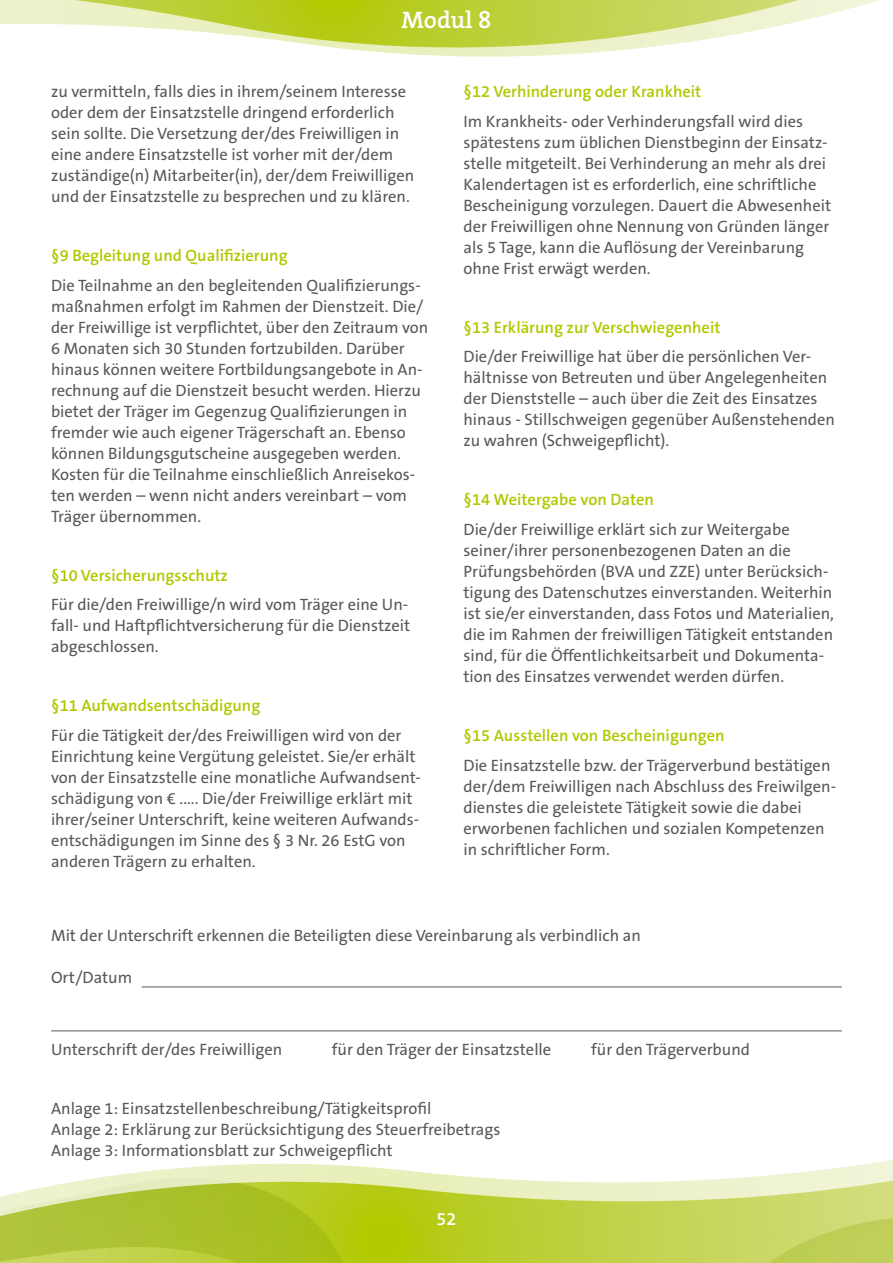
<style>
.page{position:relative;width:893px;height:1263px;background:#fff}
.page>*{position:absolute;margin:0;border:0;box-sizing:border-box;transform-origin:0 0}
.t1{font:600 24px "The Serif";color:#fff}
.t2{font:600 18px "The Sans B6";color:#fff}
.t3{font:16.5px/21px "The Sans B5 Plain";color:#58585a}
.t4{font:600 16.5px "The Sans B6";color:#b1c800}
</style>
<div class="page">
<svg style="left:0;top:1031px;width:893px;height:232px"></svg>
<svg style="left:0;top:0;width:880px;height:57px"></svg>
<hr style="left:142px;top:986px;width:700px;height:1px;background:#58585a">
<hr style="left:51px;top:1030px;width:791px;height:1px;background:#58585a">
<h1 class="t1" style="left:402px;top:4px;width:91px">Modul 8</h1>
<p class="t3" style="left:51px;top:82px;width:365px">zu vermitteln, falls dies in ihrem/seinem Interesse oder dem der Einsatzstelle dringend erforderlich sein sollte. Die Versetzung der/des Freiwilligen in eine andere Einsatzstelle ist vorher mit der/dem zuständige(n) Mitarbeiter(in), der/dem Freiwilligen und der Einsatzstelle zu besprechen und zu klären.</p>
<p class="t4" style="left:51px;top:247px;width:238px">§9 Begleitung und Qualifizierung</p>
<p class="t3" style="left:51px;top:275px;width:379px">Die Teilnahme an den begleitenden Qualifizierungs&shy;maßnahmen erfolgt im Rahmen der Dienstzeit. Die/ der Freiwillige ist verpflichtet, über den Zeitraum von 6 Monaten sich 30 Stunden fortzubilden. Darüber hinaus können weitere Fortbildungsangebote in An&shy;rechnung auf die Dienstzeit besucht werden. Hierzu bietet der Träger im Gegenzug Qualifizierungen in fremder wie auch eigener Trägerschaft an. Ebenso können Bildungsgutscheine ausgegeben werden.<br>Kosten für die Teilnahme einschließlich Anreisekos&shy;ten werden – wenn nicht anders vereinbart – vom Träger übernommen.</p>
<p class="t4" style="left:51px;top:566px;width:178px">§10 Versicherungsschutz</p>
<p class="t3" style="left:51px;top:595px;width:361px;text-align:justify">Für die/den Freiwillige/n wird vom Träger eine Un&shy;fall- und Haftpflichtversicherung für die Dienstzeit abgeschlossen.</p>
<p class="t4" style="left:51px;top:697px;width:211px">§11 Aufwandsentschädigung</p>
<p class="t3" style="left:51px;top:725px;width:372px">Für die Tätigkeit der/des Freiwilligen wird von der Einrichtung keine Vergütung geleistet. Sie/er erhält von der Einsatzstelle eine monatliche Aufwandsent&shy;schädigung von € ..... Die/der Freiwillige erklärt mit ihrer/seiner Unterschrift, keine weiteren Aufwands&shy;entschädigungen im Sinne des § 3 Nr. 26 EstG von anderen Trägern zu erhalten.</p>
<p class="t4" style="left:463px;top:83px;width:239px">§12 Verhinderung oder Krankheit</p>
<p class="t3" style="left:463px;top:111px;width:369px">Im Krankheits- oder Verhinderungsfall wird dies spätestens zum üblichen Dienstbeginn der Einsatz&shy;stelle mitgeteilt. Bei Verhinderung an mehr als drei Kalendertagen ist es erforderlich, eine schriftliche Bescheinigung vorzulegen. Dauert die Abwesenheit der Freiwilligen ohne Nennung von Gründen länger als 5 Tage, kann die Auflösung der Vereinbarung ohne Frist erwägt werden.</p>
<p class="t4" style="left:463px;top:318px;width:258px">§13 Erklärung zur Verschwiegenheit</p>
<p class="t3" style="left:463px;top:347px;width:373px">Die/der Freiwillige hat über die persönlichen Ver&shy;hältnisse von Betreuten und über Angelegenheiten der Dienststelle – auch über die Zeit des Einsatzes hinaus - Stillschweigen gegenüber Außenstehenden zu wahren (Schweigepflicht).</p>
<p class="t4" style="left:463px;top:491px;width:192px">§14 Weitergabe von Daten</p>
<p class="t3" style="left:463px;top:519px;width:372px">Die/der Freiwillige erklärt sich zur Weitergabe seiner/ihrer personenbezogenen Daten an die Prüfungsbehörden (BVA und ZZE) unter Berücksich&shy;tigung des Datenschutzes einverstanden. Weiterhin ist sie/er einverstanden, dass Fotos und Materialien, die im Rahmen der freiwilligen Tätigkeit entstanden sind, für die Öffentlichkeitsarbeit und Dokumenta&shy;tion des Einsatzes verwendet werden dürfen.</p>
<p class="t4" style="left:463px;top:726px;width:263px">§15 Ausstellen von Bescheinigungen</p>
<p class="t3" style="left:463px;top:755px;width:373px">Die Einsatzstelle bzw. der Trägerverbund bestätigen der/dem Freiwilligen nach Abschluss des Freiwilgen&shy;dienstes die geleistete Tätigkeit sowie die dabei erworbenen fachlichen und sozialen Kompetenzen in schriftlicher Form.</p>
<p class="t3" style="left:51px;top:925px;width:591px">Mit der Unterschrift erkennen die Beteiligten diese Vereinbarung als verbindlich an</p>
<p class="t3" style="left:51px;top:967px;width:83px">Ort/Datum</p>
<p class="t3" style="left:51px;top:1039px;width:233px">Unterschrift der/des Freiwilligen</p>
<p class="t3" style="left:332px;top:1039px;width:221px">für den Träger der Einsatzstelle</p>
<p class="t3" style="left:591px;top:1039px;width:160px">für den Trägerverbund</p>
<p class="t3" style="left:51px;top:1098px;width:451px">Anlage 1: Einsatzstellenbeschreibung/Tätigkeitsprofil<br>Anlage 2: Erklärung zur Berücksichtigung des Steuerfreibetrags<br>Anlage 3: Informationsblatt zur Schweigepflicht</p>
<p class="t2" style="left:437px;top:1210px;width:21px">52</p>
</div>
